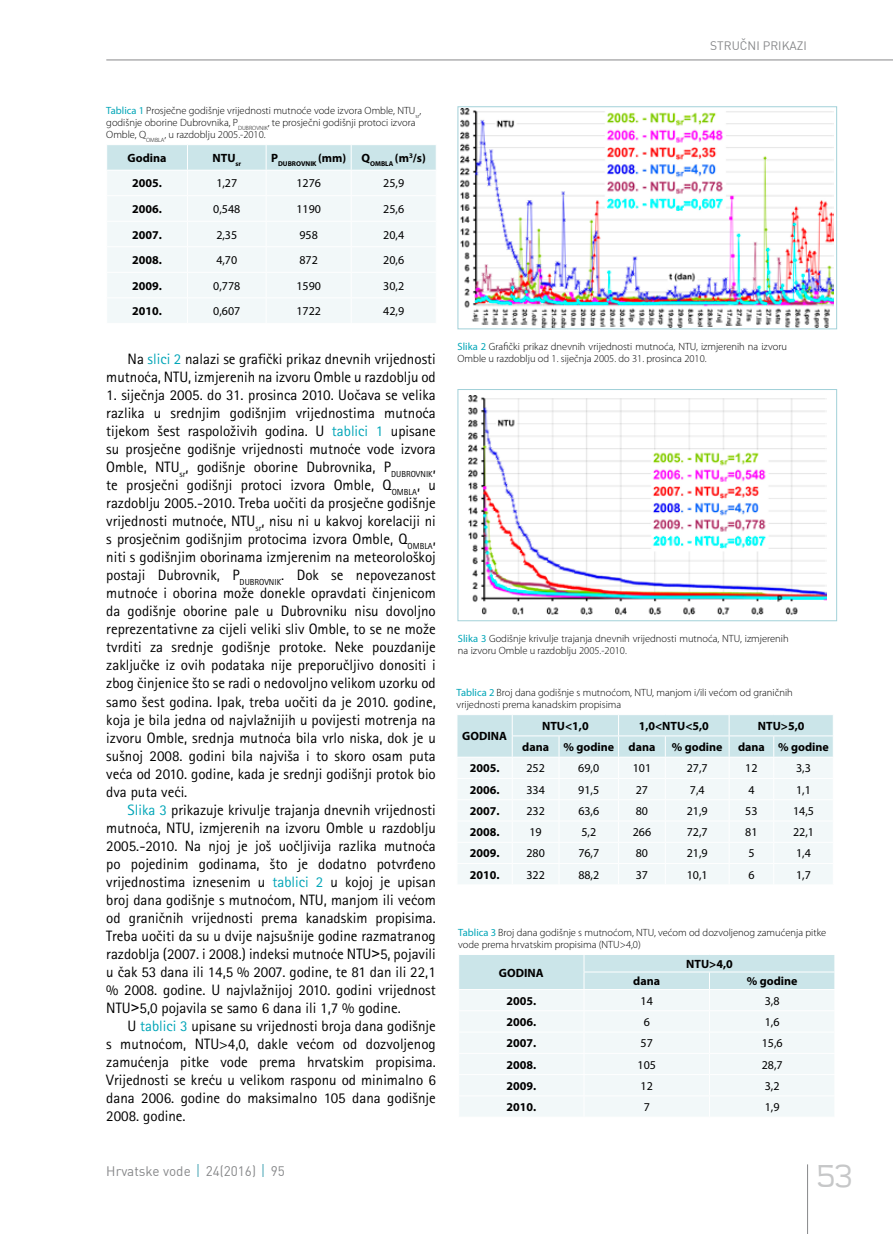
<style>
.page{position:relative;width:893px;height:1234px;background:#fff}
.page>*{position:absolute;margin:0;border:0;box-sizing:border-box;transform-origin:0 0}
.t1{font:300 36px "Teen";color:#c6c7c8}
.t2{font:15px/18px "Rotis Sans Serifklemy";color:#000;text-align:justify}
.t3{font:13.5px "DIN";color:#87888a}
.t4{font:12px "Myriad Pro";color:#000}
.t5{font:700 12px "Myriad Pro";color:#000}
.t6{font:12px "DIN";color:#87888a}
.t7{font:300 10.5px/12px "Myriad Pro";color:#000}
.t8{font:700 7.05px "Myriad Pro";color:#000}
.s1{font-weight:400;color:#00a5b7}
.s2{color:#00a5b7}
.s3{font-family:"Arial"}
</style>
<div class="page">
<hr style="left:807px;top:1164px;width:1px;height:69px;background:#87888a">
<hr style="left:106px;top:60px;width:787px;height:1px;background:#87888a">
<svg style="left:198px;top:1164px;width:1px;height:12px"></svg>
<svg style="left:263px;top:1164px;width:1px;height:12px"></svg>
<img style="left:461px;top:108px;width:373px;height:219px">
<div style="left:458px;top:106px;width:379px;height:223px;border:1px solid #a2d1d9"></div>
<img style="left:468px;top:395px;width:358px;height:219px">
<div style="left:458px;top:389px;width:379px;height:232px;border:1px solid #a2d1d9"></div>
<svg style="left:107px;top:145px;width:329px;height:178px"></svg>
<svg style="left:457px;top:715px;width:376px;height:169px"></svg>
<svg style="left:459px;top:955px;width:376px;height:161px"></svg>
<p class="t6" style="left:710px;top:37px;width:98px">STRUČNI PRIKAZI</p>
<p class="t7" style="left:106px;top:105px;width:317px"><span class="s1">Tablica 1</span> Prosječne godišnje vrijednosti mutnoće vode izvora Omble, NTU<sub>sr</sub>, godišnje oborine Dubrovnika, P<sub>DUBROVNIK</sub>, te prosječni godišnji protoci izvora<br>Omble, Q<sub>OMBLA</sub>, u razdoblju 2005.-2010.</p>
<p class="t5" style="left:128px;top:150px;width:41px">Godina</p>
<p class="t5" style="left:213px;top:150px;width:30px">NTU<sub>sr</sub></p>
<p class="t8" style="left:271px;top:159px;width:77px"><sup>P</sup>DUBROVNIK <sup>(mm)</sup></p>
<p class="t5" style="left:362px;top:150px;width:66px">Q<sub>OMBLA</sub> (m<sup>3</sup>/s)</p>
<p class="t5" style="left:132px;top:175px;width:31px">2005.</p>
<p class="t4" style="left:216px;top:176px;width:22px">1,27</p>
<p class="t4" style="left:296px;top:176px;width:26px">1276</p>
<p class="t4" style="left:383px;top:176px;width:22px">25,9</p>
<p class="t5" style="left:132px;top:201px;width:31px">2006.</p>
<p class="t4" style="left:213px;top:201px;width:29px">0,548</p>
<p class="t4" style="left:296px;top:201px;width:26px">1190</p>
<p class="t4" style="left:383px;top:201px;width:22px">25,6</p>
<p class="t5" style="left:132px;top:226px;width:31px">2007.</p>
<p class="t4" style="left:216px;top:227px;width:22px">2,35</p>
<p class="t4" style="left:299px;top:227px;width:20px">958</p>
<p class="t4" style="left:383px;top:227px;width:22px">20,4</p>
<p class="t5" style="left:132px;top:252px;width:31px">2008.</p>
<p class="t4" style="left:216px;top:252px;width:22px">4,70</p>
<p class="t4" style="left:299px;top:252px;width:20px">872</p>
<p class="t4" style="left:383px;top:252px;width:22px">20,6</p>
<p class="t5" style="left:132px;top:277px;width:31px">2009.</p>
<p class="t4" style="left:213px;top:278px;width:29px">0,778</p>
<p class="t4" style="left:296px;top:278px;width:26px">1590</p>
<p class="t4" style="left:383px;top:278px;width:22px">30,2</p>
<p class="t5" style="left:132px;top:303px;width:31px">2010.</p>
<p class="t4" style="left:213px;top:303px;width:29px">0,607</p>
<p class="t4" style="left:296px;top:303px;width:26px">1722</p>
<p class="t4" style="left:383px;top:303px;width:22px">42,9</p>
<p class="t2" style="left:106px;top:350px;width:331px;text-align:right">Na <span class="s2">slici 2</span> nalazi se grafički prikaz dnevnih vrijednosti mutnoća, NTU, izmjerenih na izvoru Omble u razdoblju od</p>
<p class="t2" style="left:106px;top:386px;width:331px">1. siječnja 2005. do 31. prosinca 2010. Uočava se velika razlika u srednjim godišnjim vrijednostima mutnoća tijekom šest raspoloživih godina. U <span class="s2">tablici 1</span> upisane su prosječne godišnje vrijednosti mutnoće vode izvora Omble, NTU<sub>sr</sub>, godišnje oborine Dubrovnika, P<sub>DUBROVNIK</sub>, te prosječni godišnji protoci izvora Omble, Q<sub>OMBLA</sub>, u razdoblju 2005.-2010. Treba uočiti da prosječne godišnje vrijednosti mutnoće, NTU<sub>sr</sub>, nisu ni u kakvoj korelaciji ni s prosječnim godišnjim protocima izvora Omble, Q<sub>OMBLA</sub>, niti s godišnjim oborinama izmjerenim na meteorološkoj postaji Dubrovnik, P<sub>DUBROVNIK</sub>. Dok se nepovezanost mutnoće i oborina može donekle opravdati činjenicom da godišnje oborine pale u Dubrovniku nisu dovoljno reprezentativne za cijeli veliki sliv Omble, to se ne može tvrditi za srednje godišnje protoke. Neke pouzdanije zaključke iz ovih podataka nije preporučljivo donositi i zbog činjenice što se radi o nedovoljno velikom uzorku od samo šest godina. Ipak, treba uočiti da je 2010. godine, koja je bila jedna od najvlažnijih u povijesti motrenja na izvoru Omble, srednja mutnoća bila vrlo niska, dok je u sušnoj 2008. godini bila najviša i to skoro osam puta veća od 2010. godine, kada je srednji godišnji protok bio dva puta veći.</p>
<p class="t2" style="left:106px;top:800px;width:331px;text-indent:21px"><span class="s2">Slika 3</span> prikazuje krivulje trajanja dnevnih vrijednosti mutnoća, NTU, izmjerenih na izvoru Omble u razdoblju 2005.-2010. Na njoj je još uočljivija razlika mutnoća po pojedinim godinama, što je dodatno potvrđeno vrijednostima iznesenim u <span class="s2">tablici 2</span> u kojoj je upisan broj dana godišnje s mutnoćom, NTU, manjom ili većom od graničnih vrijednosti prema kanadskim propisima.<br>Treba uočiti da su u dvije najsušnije godine razmatranog razdoblja (2007. i 2008.) indeksi mutnoće NTU<span class="s3">&gt;</span>5, pojavili u čak 53 dana ili 14,5 % 2007. godine, te 81 dan ili 22,1 % 2008. godine. U najvlažnijoj 2010. godini vrijednost NTU<span class="s3">&gt;</span>5,0 pojavila se samo 6 dana ili 1,7 % godine.</p>
<p class="t2" style="left:106px;top:1016px;width:331px;text-indent:21px">U <span class="s2">tablici 3</span> upisane su vrijednosti broja dana godišnje s mutnoćom, NTU&gt;4,0, dakle većom od dozvoljenog zamućenja pitke vode prema hrvatskim propisima.<br>Vrijednosti se kreću u velikom rasponu od minimalno 6 dana 2006. godine do maksimalno 105 dana godišnje 2008. godine.</p>
<p class="t3" style="left:106px;top:1161px;width:180px">Hrvatske vode 24(2016) 95</p>
<p class="t7" style="left:458px;top:341px;width:331px"><span class="s1">Slika 2</span> Grafički prikaz dnevnih vrijednosti mutnoća, NTU, izmjerenih na izvoru<br>Omble u razdoblju od 1. siječnja 2005. do 31. prosinca 2010.</p>
<p class="t7" style="left:458px;top:632px;width:332px"><span class="s1">Slika 3</span> Godišnje krivulje trajanja dnevnih vrijednosti mutnoća, NTU, izmjerenih na izvoru Omble u razdoblju 2005.-2010.</p>
<p class="t7" style="left:457px;top:686px;width:338px"><span class="s1">Tablica 2</span> Broj dana godišnje s mutnoćom, NTU, manjom i/ili većom od graničnih vrijednosti prema kanadskim propisima</p>
<p class="t5" style="left:462px;top:728px;width:46px">GODINA</p>
<p class="t5" style="left:542px;top:717px;width:48px">NTU&lt;1,0</p>
<p class="t5" style="left:639px;top:717px;width:72px">1,0&lt;NTU&lt;5,0</p>
<p class="t5" style="left:758px;top:717px;width:48px">NTU&gt;5,0</p>
<p class="t5" style="left:522px;top:739px;width:135px">dana % godine dana</p>
<p class="t5" style="left:672px;top:739px;width:52px">% godine</p>
<p class="t5" style="left:738px;top:739px;width:92px">dana % godine</p>
<p class="t5" style="left:470px;top:760px;width:31px">2005.</p>
<p class="t4" style="left:526px;top:760px;width:20px">252</p>
<p class="t4" style="left:578px;top:760px;width:22px">69,0</p>
<p class="t4" style="left:633px;top:760px;width:20px">101</p>
<p class="t4" style="left:687px;top:760px;width:22px">27,7</p>
<p class="t4" style="left:745px;top:760px;width:14px">12</p>
<p class="t4" style="left:796px;top:760px;width:16px">3,3</p>
<p class="t5" style="left:470px;top:781px;width:31px">2006.</p>
<p class="t4" style="left:526px;top:782px;width:20px">334</p>
<p class="t4" style="left:578px;top:782px;width:22px">91,5</p>
<p class="t4" style="left:636px;top:782px;width:14px">27</p>
<p class="t4" style="left:690px;top:782px;width:16px">7,4</p>
<p class="t4" style="left:748px;top:782px;width:8px">4</p>
<p class="t4" style="left:796px;top:782px;width:16px">1,1</p>
<p class="t5" style="left:470px;top:802px;width:31px">2007.</p>
<p class="t4" style="left:526px;top:803px;width:20px">232</p>
<p class="t4" style="left:578px;top:803px;width:22px">63,6</p>
<p class="t4" style="left:636px;top:803px;width:14px">80</p>
<p class="t4" style="left:687px;top:803px;width:22px">21,9</p>
<p class="t4" style="left:745px;top:803px;width:14px">53</p>
<p class="t4" style="left:793px;top:803px;width:22px">14,5</p>
<p class="t5" style="left:470px;top:824px;width:31px">2008.</p>
<p class="t4" style="left:529px;top:824px;width:14px">19</p>
<p class="t4" style="left:581px;top:824px;width:16px">5,2</p>
<p class="t4" style="left:633px;top:824px;width:20px">266</p>
<p class="t4" style="left:687px;top:824px;width:22px">72,7</p>
<p class="t4" style="left:745px;top:824px;width:14px">81</p>
<p class="t4" style="left:793px;top:824px;width:22px">22,1</p>
<p class="t5" style="left:470px;top:845px;width:31px">2009.</p>
<p class="t4" style="left:526px;top:845px;width:20px">280</p>
<p class="t4" style="left:578px;top:845px;width:22px">76,7</p>
<p class="t4" style="left:636px;top:845px;width:14px">80</p>
<p class="t4" style="left:687px;top:845px;width:22px">21,9</p>
<p class="t4" style="left:748px;top:845px;width:8px">5</p>
<p class="t4" style="left:796px;top:845px;width:16px">1,4</p>
<p class="t5" style="left:470px;top:866px;width:31px">2010.</p>
<p class="t4" style="left:526px;top:867px;width:20px">322</p>
<p class="t4" style="left:578px;top:867px;width:22px">88,2</p>
<p class="t4" style="left:636px;top:867px;width:14px">37</p>
<p class="t4" style="left:687px;top:867px;width:22px">10,1</p>
<p class="t4" style="left:748px;top:867px;width:8px">6</p>
<p class="t4" style="left:796px;top:867px;width:16px">1,7</p>
<p class="t7" style="left:458px;top:926px;width:369px"><span class="s1">Tablica 3</span> Broj dana godišnje s mutnoćom, NTU, većom od dozvoljenog zamućenja pitke vode prema hrvatskim propisima (NTU&gt;4,0)</p>
<p class="t5" style="left:499px;top:964px;width:46px">GODINA</p>
<p class="t5" style="left:686px;top:955px;width:48px">NTU&gt;4,0</p>
<p class="t5" style="left:633px;top:973px;width:28px">dana</p>
<p class="t5" style="left:747px;top:973px;width:52px">% godine</p>
<p class="t5" style="left:506px;top:992px;width:31px">2005.</p>
<p class="t4" style="left:641px;top:992px;width:14px">14</p>
<p class="t4" style="left:765px;top:992px;width:16px">3,8</p>
<p class="t5" style="left:506px;top:1013px;width:31px">2006.</p>
<p class="t4" style="left:644px;top:1014px;width:8px">6</p>
<p class="t4" style="left:765px;top:1014px;width:16px">1,6</p>
<p class="t5" style="left:506px;top:1035px;width:31px">2007.</p>
<p class="t4" style="left:641px;top:1035px;width:14px">57</p>
<p class="t4" style="left:762px;top:1035px;width:22px">15,6</p>
<p class="t5" style="left:506px;top:1056px;width:31px">2008.</p>
<p class="t4" style="left:637px;top:1056px;width:20px">105</p>
<p class="t4" style="left:762px;top:1056px;width:22px">28,7</p>
<p class="t5" style="left:506px;top:1077px;width:31px">2009.</p>
<p class="t4" style="left:641px;top:1078px;width:14px">12</p>
<p class="t4" style="left:765px;top:1078px;width:16px">3,2</p>
<p class="t5" style="left:506px;top:1098px;width:31px">2010.</p>
<p class="t4" style="left:644px;top:1099px;width:8px">7</p>
<p class="t4" style="left:765px;top:1099px;width:16px">1,9</p>
<h1 class="t1" style="left:816px;top:1156px;width:37px">53</h1>
</div>
